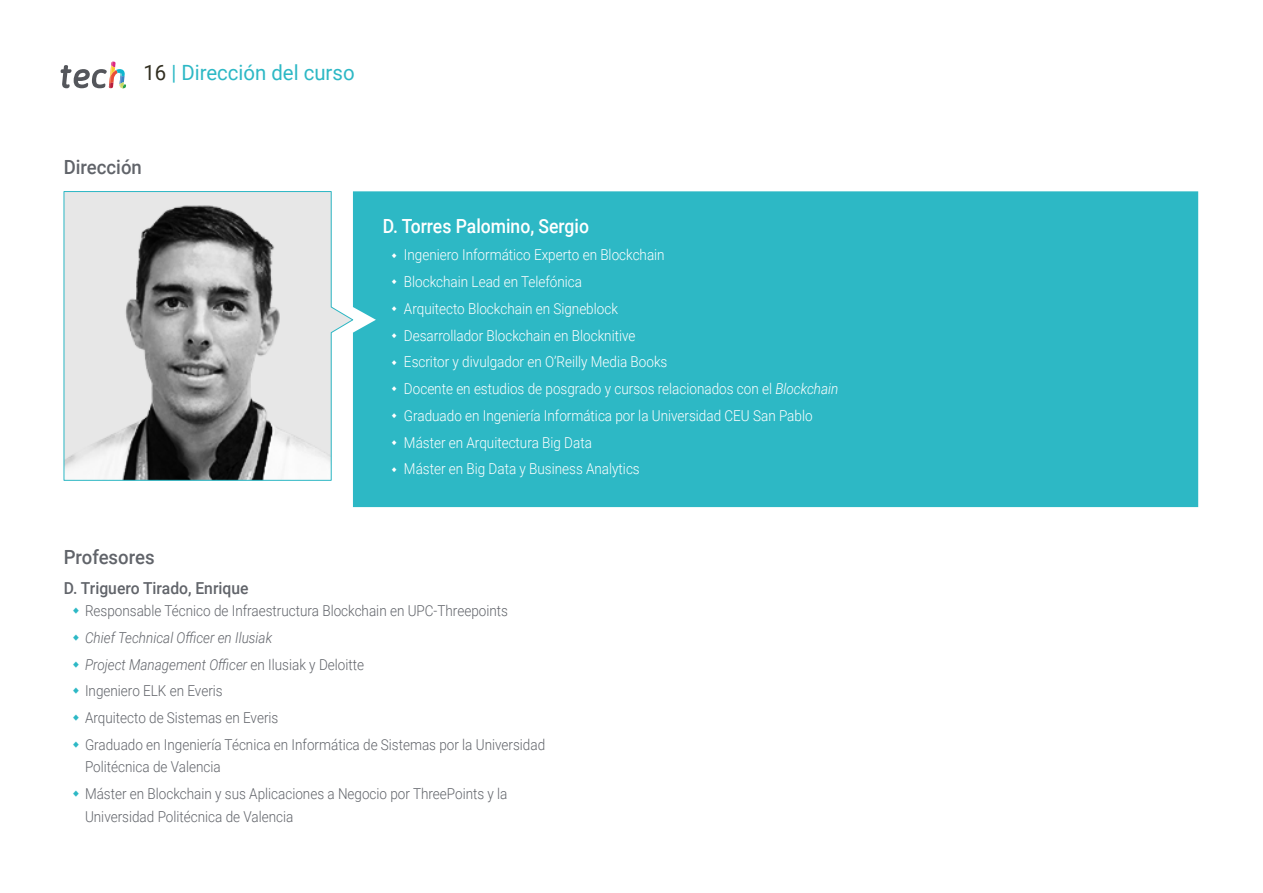
<style>
.page{position:relative;width:1263px;height:893px;background:#fff}
.page>*{position:absolute;margin:0;border:0;box-sizing:border-box;transform-origin:0 0}
.t1{font:21px "Roboto";color:#2db8c5}
.t2{font:500 19.5px "Roboto";color:#fff;scale:.9 1}
.t3{font:500 19.5px "Roboto";color:#61646a;scale:.95 1}
.t4{font:500 16.5px "Roboto";color:#61646a;scale:.95 1}
.t5{font:300 15px/26.7px "Roboto";color:#61646a;scale:.9 1}
.t6{font:300 15px/26.7px "Roboto";color:#fff;scale:.9 1}
.s1{color:#312e20}
.s2{font-style:italic}
</style>
<div class="page">
<svg style="left:61px;top:62px;width:65px;height:27px"></svg>
<div style="left:353px;top:191px;width:845px;height:316px;background:#2db8c5"></div>
<svg style="left:64px;top:191px;width:289px;height:290px;background:#b6b8b8"></svg>
<svg style="left:392px;top:253px;width:5px;height:5px"></svg>
<svg style="left:392px;top:279px;width:5px;height:5px"></svg>
<svg style="left:392px;top:306px;width:5px;height:5px"></svg>
<svg style="left:392px;top:333px;width:5px;height:5px"></svg>
<svg style="left:392px;top:360px;width:5px;height:5px"></svg>
<svg style="left:392px;top:386px;width:5px;height:5px"></svg>
<svg style="left:392px;top:413px;width:5px;height:5px"></svg>
<svg style="left:392px;top:440px;width:5px;height:5px"></svg>
<svg style="left:392px;top:467px;width:5px;height:5px"></svg>
<h1 class="t1" style="left:144px;top:57px;width:213px"><span class="s1">16</span> | Dirección del curso</h1>
<h2 class="t3" style="left:64px;top:154px;width:84px">Dirección</h2>
<h2 class="t2" style="left:383px;top:212px;width:231px">D. Torres Palomino, Sergio</h2>
<p class="t6" style="left:404px;top:241px;width:484px">Ingeniero Informático Experto en Blockchain<br>Blockchain Lead en Telefónica<br>Arquitecto Blockchain en Signeblock<br>Desarrollador Blockchain en Blocknitive<br>Escritor y divulgador en O’Reilly Media Books<br>Docente en estudios de posgrado y cursos relacionados con el <span class="s2">Blockchain </span>Graduado en Ingeniería Informática por la Universidad CEU San Pablo Máster en Arquitectura Big Data<br>Máster en Big Data y Business Analytics</p>
<h2 class="t3" style="left:64px;top:544px;width:97px">Profesores</h2>
<p class="t4" style="left:64px;top:576px;width:196px">D. Triguero Tirado, Enrique</p>
<p class="t5" style="left:85px;top:597px;width:471px">Responsable Técnico de Infraestructura Blockchain en UPC-Threepoints</p>
<p class="t5" style="left:85px;top:623px;width:513px"><span class="s2">Chief Technical Officer en Ilusiak<br>Project Management Officer</span> en Ilusiak y Deloitte<br>Ingeniero ELK en Everis<br>Arquitecto de Sistemas en Everis<br>Graduado en Ingeniería Técnica en Informática de Sistemas por la Universidad</p>
<p class="t5" style="left:85px;top:753px;width:471px">Politécnica de Valencia<br>Máster en Blockchain y sus Aplicaciones a Negocio por ThreePoints y la</p>
<p class="t5" style="left:85px;top:802px;width:233px">Universidad Politécnica de Valencia</p>
</div>
